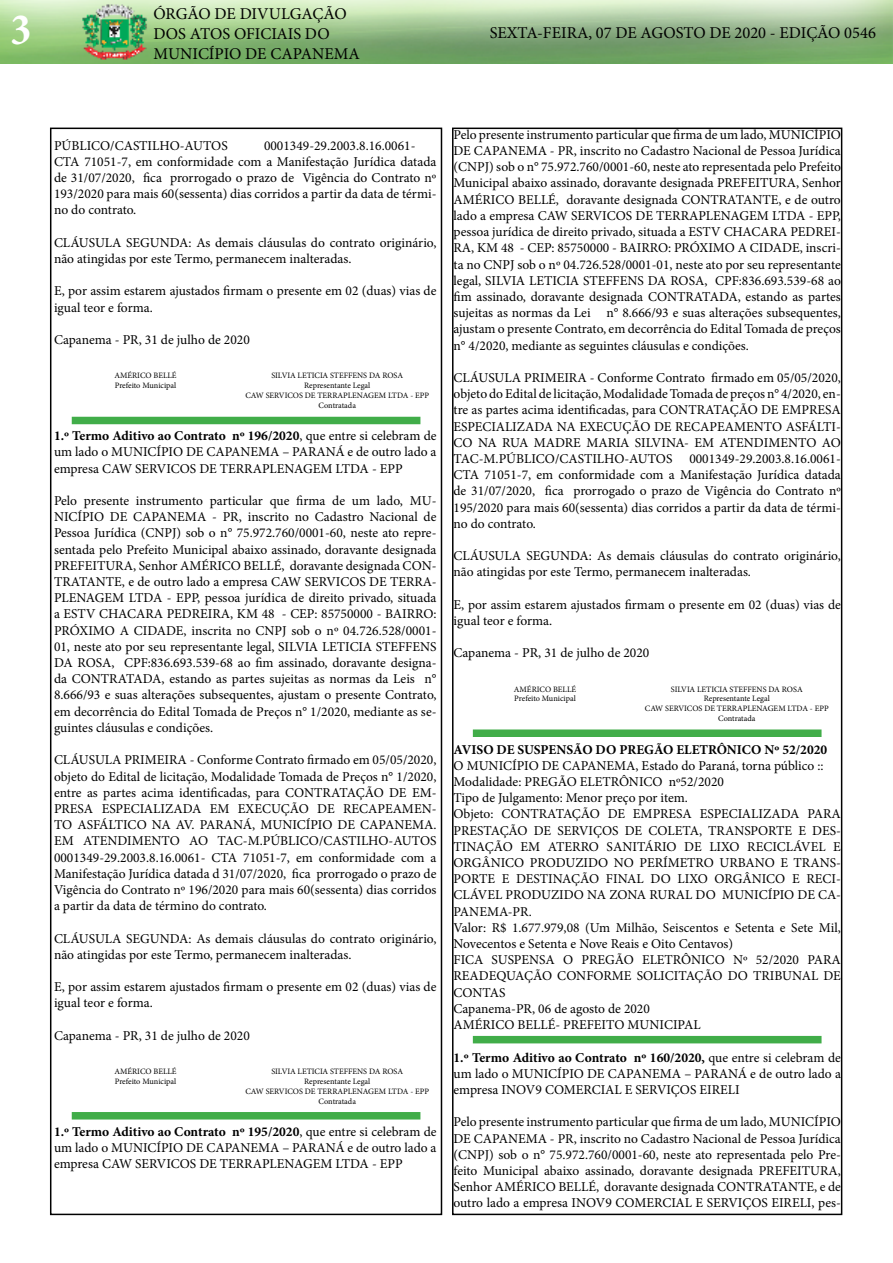
<style>
.page{position:relative;width:893px;height:1263px;background:#fff}
.page>*{position:absolute;margin:0;border:0;box-sizing:border-box;transform-origin:0 0}
.t1{font:700 condensed 45px "Minion Pro";color:#fff}
.t2{font:16.5px/19.8px "Minion Pro";color:#000}
.t3{font:13.5px/16.2px "Minion Pro";color:#000;text-align:justify}
.t4{font:700 13.5px "Minion Pro";color:#000}
.t5{font:8.25px/9.9px "Minion Pro";color:#000}
.s1{font-weight:700}
</style>
<div class="page">
<div style="left:50px;top:128px;width:392px;height:1087px;border:2px solid #000"></div>
<img style="left:0;top:0;width:893px;height:64px">
<div style="left:452px;top:128px;width:390px;height:1087px;border:2px solid #000"></div>
<div style="left:72px;top:417px;width:348px;height:7px;background:#41ad49"></div>
<div style="left:72px;top:1112px;width:348px;height:7px;background:#41ad49"></div>
<div style="left:473px;top:729px;width:348px;height:8px;background:#41ad49"></div>
<div style="left:473px;top:1036px;width:348px;height:7px;background:#41ad49"></div>
<h1 class="t1" style="left:11px;top:-1px;width:22px">3</h1>
<p class="t2" style="left:153px;top:4px;width:208px">ÓRGÃO DE DIVULGAÇÃO<br>DOS ATOS OFICIAIS DO<br>MUNICÍPIO DE CAPANEMA</p>
<p class="t2" style="left:490px;top:23px;width:388px">SEXTA-FEIRA, 07 DE AGOSTO DE 2020 - EDIÇÃO 0546</p>
<p class="t3" style="left:54px;top:137px;width:175px">PÚBLICO/CASTILHO-AUTOS</p>
<p class="t3" style="left:54px;top:137px;width:384px;text-align:left;text-indent:210px">0001349-29.2003.8.16.0061- CTA 71051-7, em conformidade com a Manifestação Jurídica datada de 31/07/2020, fica prorrogado o prazo de Vigência do Contrato nº 193/2020 para mais 60(sessenta) dias corridos a partir da data de térmi&shy;no do contrato.</p>
<p class="t3" style="left:54px;top:234px;width:384px">CLÁUSULA SEGUNDA: As demais cláusulas do contrato originário, não atingidas por este Termo, permanecem inalteradas.</p>
<p class="t3" style="left:54px;top:283px;width:384px">E, por assim estarem ajustados firmam o presente em 02 (duas) vias de igual teor e forma.</p>
<p class="t3" style="left:54px;top:332px;width:197px">Capanema - PR, 31 de julho de 2020</p>
<p class="t5" style="left:114px;top:371px;width:64px">AMÉRICO BELLÉ<br>Prefeito Municipal</p>
<p class="t5" style="left:245px;top:371px;width:185px;text-align:center">SILVIA LETICIA STEFFENS DA ROSA<br>Representante Legal<br>CAW SERVICOS DE TERRAPLENAGEM LTDA - EPP<br>Contratada</p>
<p class="t3" style="left:54px;top:428px;width:384px"><span class="s1">1.º Termo Aditivo ao Contrato nº 196/2020</span>, que entre si celebram de um lado o MUNICÍPIO DE CAPANEMA – PARANÁ e de outro lado a empresa CAW SERVICOS DE TERRAPLENAGEM LTDA - EPP</p>
<p class="t3" style="left:54px;top:493px;width:384px">Pelo presente instrumento particular que firma de um lado, MU-NICÍPIO DE CAPANEMA - PR, inscrito no Cadastro Nacional de Pessoa Jurídica (CNPJ) sob o n° 75.972.760/0001-60, neste ato repre&shy;sentada pelo Prefeito Municipal abaixo assinado, doravante designada PREFEITURA, Senhor AMÉRICO BELLÉ, doravante designada CON-TRATANTE, e de outro lado a empresa CAW SERVICOS DE TERRA-PLENAGEM LTDA - EPP, pessoa jurídica de direito privado, situada a ESTV CHACARA PEDREIRA, KM 48 - CEP: 85750000 - BAIRRO:<br>PRÓXIMO A CIDADE, inscrita no CNPJ sob o nº 04.726.528/0001- 01, neste ato por seu representante legal, SILVIA LETICIA STEFFENS DA ROSA, CPF:836.693.539-68 ao fim assinado, doravante designa&shy;da CONTRATADA, estando as partes sujeitas as normas da Leis n° 8.666/93 e suas alterações subsequentes, ajustam o presente Contrato, em decorrência do Edital Tomada de Preços n° 1/2020, mediante as se&shy;guintes cláusulas e condições.</p>
<p class="t3" style="left:54px;top:752px;width:384px">CLÁUSULA PRIMEIRA - Conforme Contrato firmado em 05/05/2020, objeto do Edital de licitação, Modalidade Tomada de Preços n° 1/2020, entre as partes acima identificadas, para CONTRATAÇÃO DE EM-PRESA ESPECIALIZADA EM EXECUÇÃO DE RECAPEAMEN-TO ASFÁLTICO NA AV. PARANÁ, MUNICÍPIO DE CAPANEMA.<br>EM ATENDIMENTO AO TAC-M.PÚBLICO/CASTILHO-AUTOS 0001349-29.2003.8.16.0061- CTA 71051-7, em conformidade com a Manifestação Jurídica datada d 31/07/2020, fica prorrogado o prazo de Vigência do Contrato nº 196/2020 para mais 60(sessenta) dias corridos a partir da data de término do contrato.</p>
<p class="t3" style="left:54px;top:930px;width:384px">CLÁUSULA SEGUNDA: As demais cláusulas do contrato originário, não atingidas por este Termo, permanecem inalteradas.</p>
<p class="t3" style="left:54px;top:979px;width:384px">E, por assim estarem ajustados firmam o presente em 02 (duas) vias de igual teor e forma.</p>
<p class="t3" style="left:54px;top:1027px;width:197px">Capanema - PR, 31 de julho de 2020</p>
<p class="t5" style="left:114px;top:1066px;width:64px">AMÉRICO BELLÉ<br>Prefeito Municipal</p>
<p class="t5" style="left:245px;top:1066px;width:185px;text-align:center">SILVIA LETICIA STEFFENS DA ROSA<br>Representante Legal<br>CAW SERVICOS DE TERRAPLENAGEM LTDA - EPP<br>Contratada</p>
<p class="t3" style="left:54px;top:1124px;width:384px"><span class="s1">1.º Termo Aditivo ao Contrato nº 195/2020</span>, que entre si celebram de um lado o MUNICÍPIO DE CAPANEMA – PARANÁ e de outro lado a empresa CAW SERVICOS DE TERRAPLENAGEM LTDA - EPP</p>
<p class="t3" style="left:453px;top:127px;width:389px">Pelo presente instrumento particular que firma de um lado, MUNICÍPIO DE CAPANEMA - PR, inscrito no Cadastro Nacional de Pessoa Jurídica (CNPJ) sob o n° 75.972.760/0001-60, neste ato representada pelo Prefeito Municipal abaixo assinado, doravante designada PREFEITURA, Senhor AMÉRICO BELLÉ, doravante designada CONTRATANTE, e de outro lado a empresa CAW SERVICOS DE TERRAPLENAGEM LTDA - EPP, pessoa jurídica de direito privado, situada a ESTV CHACARA PEDREI-RA, KM 48 - CEP: 85750000 - BAIRRO: PRÓXIMO A CIDADE, inscri&shy;ta no CNPJ sob o nº 04.726.528/0001-01, neste ato por seu representante legal, SILVIA LETICIA STEFFENS DA ROSA, CPF:836.693.539-68 ao fim assinado, doravante designada CONTRATADA, estando as partes sujeitas as normas da Lei n° 8.666/93 e suas alterações subsequentes, ajustam o presente Contrato, em decorrência do Edital Tomada de preços n° 4/2020, mediante as seguintes cláusulas e condições.</p>
<p class="t3" style="left:453px;top:370px;width:389px">CLÁUSULA PRIMEIRA - Conforme Contrato firmado em 05/05/2020, objeto do Edital de licitação, Modalidade Tomada de preços n° 4/2020, en&shy;tre as partes acima identificadas, para CONTRATAÇÃO DE EMPRESA ESPECIALIZADA NA EXECUÇÃO DE RECAPEAMENTO ASFÁLTI-CO NA RUA MADRE MARIA SILVINA- EM ATENDIMENTO AO TAC-M.PÚBLICO/CASTILHO-AUTOS</p>
<p class="t3" style="left:453px;top:451px;width:389px;text-indent:236px">0001349-29.2003.8.16.0061- CTA 71051-7, em conformidade com a Manifestação Jurídica datada de 31/07/2020, fica prorrogado o prazo de Vigência do Contrato nº 195/2020 para mais 60(sessenta) dias corridos a partir da data de térmi&shy;no do contrato.</p>
<p class="t3" style="left:453px;top:548px;width:389px">CLÁUSULA SEGUNDA: As demais cláusulas do contrato originário, não atingidas por este Termo, permanecem inalteradas.</p>
<p class="t3" style="left:453px;top:596px;width:389px">E, por assim estarem ajustados firmam o presente em 02 (duas) vias de igual teor e forma.</p>
<p class="t3" style="left:453px;top:645px;width:197px">Capanema - PR, 31 de julho de 2020</p>
<p class="t5" style="left:514px;top:684px;width:64px">AMÉRICO BELLÉ<br>Prefeito Municipal</p>
<p class="t5" style="left:645px;top:684px;width:185px;text-align:center">SILVIA LETICIA STEFFENS DA ROSA<br>Representante Legal<br>CAW SERVICOS DE TERRAPLENAGEM LTDA - EPP<br>Contratada</p>
<p class="t4" style="left:453px;top:740px;width:375px">AVISO DE SUSPENSÃO DO PREGÃO ELETRÔNICO Nº 52/2020</p>
<p class="t3" style="left:453px;top:757px;width:389px;text-align:left">O MUNICÍPIO DE CAPANEMA, Estado do Paraná, torna público ::<br>Modalidade: PREGÃO ELETRÔNICO nº52/2020<br>Tipo de Julgamento: Menor preço por item.<br>Objeto: CONTRATAÇÃO DE EMPRESA ESPECIALIZADA PARA PRESTAÇÃO DE SERVIÇOS DE COLETA, TRANSPORTE E DES-TINAÇÃO EM ATERRO SANITÁRIO DE LIXO RECICLÁVEL E ORGÂNICO PRODUZIDO NO PERÍMETRO URBANO E TRANS-PORTE E DESTINAÇÃO FINAL DO LIXO ORGÂNICO E RECI-CLÁVEL PRODUZIDO NA ZONA RURAL DO MUNICÍPIO DE CA-PANEMA-PR.<br>Valor: R$ 1.677.979,08 (Um Milhão, Seiscentos e Setenta e Sete Mil, Novecentos e Setenta e Nove Reais e Oito Centavos)<br>FICA SUSPENSA O PREGÃO ELETRÔNICO Nº 52/2020 PARA READEQUAÇÃO CONFORME SOLICITAÇÃO DO TRIBUNAL DE CONTAS<br>Capanema-PR, 06 de agosto de 2020<br>AMÉRICO BELLÉ- PREFEITO MUNICIPAL</p>
<p class="t3" style="left:453px;top:1049px;width:389px"><span class="s1">1.º Termo Aditivo ao Contrato nº 160/2020,</span> que entre si celebram de um lado o MUNICÍPIO DE CAPANEMA – PARANÁ e de outro lado a empresa INOV9 COMERCIAL E SERVIÇOS EIRELI</p>
<p class="t3" style="left:453px;top:1114px;width:389px">Pelo presente instrumento particular que firma de um lado, MUNICÍPIO DE CAPANEMA - PR, inscrito no Cadastro Nacional de Pessoa Jurídica (CNPJ) sob o n° 75.972.760/0001-60, neste ato representada pelo Pre&shy;feito Municipal abaixo assinado, doravante designada PREFEITURA, Senhor AMÉRICO BELLÉ, doravante designada CONTRATANTE, e de outro lado a empresa INOV9 COMERCIAL E SERVIÇOS EIRELI, pes-</p>
</div>
